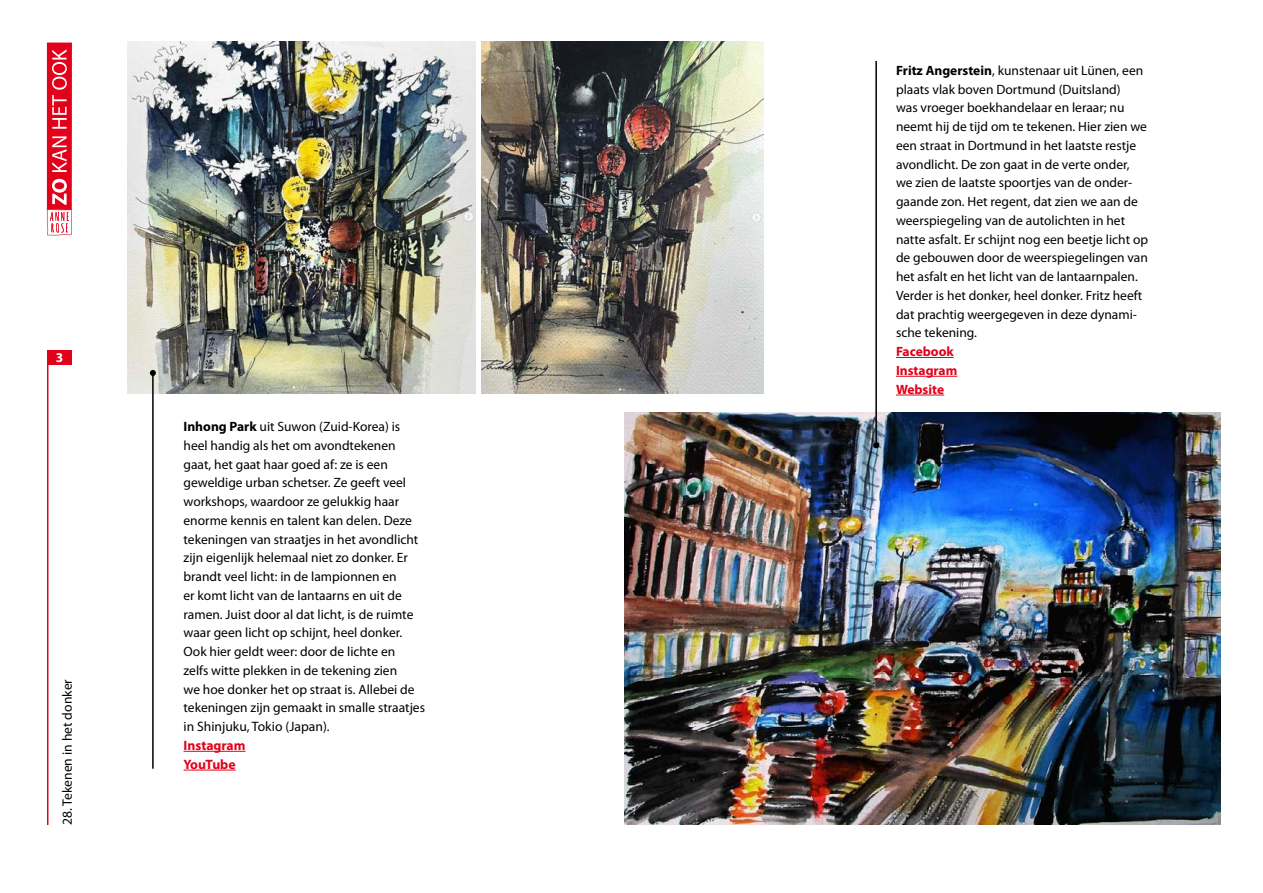
<style>
.page{position:relative;width:1263px;height:893px;background:#fff}
.page>*{position:absolute;margin:0;border:0;box-sizing:border-box;transform-origin:0 0}
.t1{font:13.65px/18.8px "Myriad Pro";color:#000}
.t2{font:13.5px/18.8px "Myriad Pro";color:#000}
.t3{font:700 13.5px/18.8px "Myriad Pro";color:#e2001a}
.t4{font:700 13.5px "Myriad Pro";color:#fff}
.s1{font-weight:700}
.s2{font-size:13.5px}
.s3{font-weight:700;color:#e2001a}
</style>
<div class="page">
<svg style="left:47px;top:43px;width:25px;height:193px"></svg>
<div style="left:47px;top:350px;width:25px;height:15px;background:#e2001a"></div>
<hr style="left:47px;top:352px;width:1px;height:473px;background:#e2001a">
<img style="left:128px;top:42px;width:347px;height:352px">
<img style="left:481px;top:42px;width:282px;height:352px">
<hr style="left:184px;top:751px;width:61px;height:1px;background:#e2001a">
<hr style="left:184px;top:770px;width:52px;height:1px;background:#e2001a">
<img style="left:624px;top:412px;width:596px;height:413px">
<hr style="left:896px;top:357px;width:58px;height:1px;background:#e2001a">
<hr style="left:896px;top:376px;width:61px;height:1px;background:#e2001a">
<hr style="left:896px;top:395px;width:48px;height:1px;background:#e2001a">
<hr style="left:152px;top:373px;width:2px;height:396px;background:#000">
<svg style="left:150px;top:370px;width:6px;height:6px"></svg>
<hr style="left:875px;top:61px;width:2px;height:384px;background:#000">
<svg style="left:873px;top:442px;width:6px;height:6px"></svg>
<p class="t4" style="left:56px;top:349px;width:9px">3</p>
<p class="t1" style="left:58px;top:825px;width:147px;rotate:-90deg">28. Tekenen in het donker</p>
<p class="t2" style="left:184px;top:417px;width:243px"><span class="s1">Inhong Park</span> uit Suwon (Zuid-Korea) is heel handig als het om avondtekenen gaat, het gaat haar goed af: ze is een geweldige urban schetser. Ze geeft veel workshops, waardoor ze gelukkig haar enorme kennis en talent kan delen. Deze tekeningen van straatjes in het avondlicht zijn eigenlijk helemaal niet zo donker. Er brandt veel licht: in de lampionnen en<br>er komt licht van de lantaarns en uit de ramen. Juist door al dat licht, is de ruimte waar geen licht op schijnt, heel donker.<br>Ook hier geldt weer: door de lichte en<br>zelfs witte plekken in de tekening zien<br>we hoe donker het op straat is. Allebei de tekeningen zijn gemaakt in smalle straatjes</p>
<p class="t1" style="left:184px;top:717px;width:148px"><span class="s2">in</span> Shinjuku, Tokio (Japan).<br><span class="s3">Instagram<br>YouTube</span></p>
<p class="t2" style="left:896px;top:61px;width:254px"><span class="s1">Fritz Angerstein</span>, kunstenaar uit Lünen, een plaats vlak boven Dortmund (Duitsland)<br>was vroeger boekhandelaar en leraar; nu neemt hij de tijd om te tekenen. Hier zien we een straat in Dortmund in het laatste restje avondlicht. De zon gaat in de verte onder, we zien de laatste spoortjes van de onder&shy;gaande zon. Het regent, dat zien we aan de weerspiegeling van de autolichten in het natte asfalt. Er schijnt nog een beetje licht op de gebouwen door de weerspiegelingen van het asfalt en het licht van de lantaarnpalen.<br>Verder is het donker, heel donker. Fritz heeft dat prachtig weergegeven in deze dynami&shy;sche tekening.</p>
<p class="t3" style="left:896px;top:342px;width:63px">Facebook<br>Instagram<br>Website</p>
</div>
